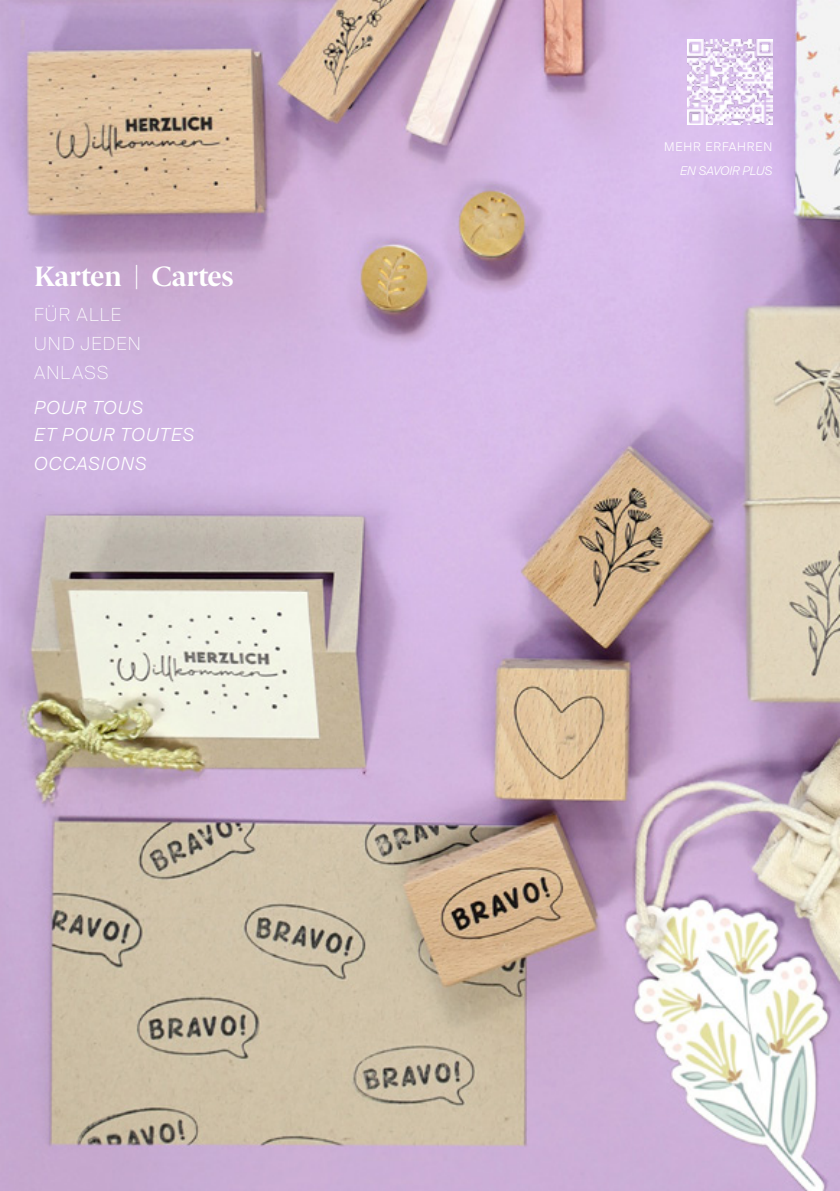
<style>
.page{position:relative;width:840px;height:1191px;background:#fff}
.page>*{position:absolute;margin:0;border:0;box-sizing:border-box;transform-origin:0 0}
.Body{font:700 28px "Berlingske Serif";color:#fff}
.Body-2{font:italic 300 18px "Suisse Intl";letter-spacing:.065em;color:#fff}
.Body-3{font:100 18px "Suisse Intl";letter-spacing:.065em;color:#fff}
.Body-4{font:300 12px "Suisse Intl";letter-spacing:.075em;color:#fff}
.Body-5{font:italic 300 12px "Suisse Intl";color:#fff}
</style>
<div class="page">
<img style="left:0;top:0;width:839px;height:1191px">
<img style="left:686px;top:40px;width:85px;height:85px">
<p class="Body" style="left:34px;top:254px;width:201px">Karten | Cartes</p>
<p class="Body-3" style="left:34px;top:304px;width:88px">FÜR ALLE</p>
<p class="Body-3" style="left:34px;top:333px;width:108px">UND JEDEN</p>
<p class="Body-3" style="left:34px;top:362px;width:76px">ANLASS</p>
<p class="Body-2" style="left:34px;top:397px;width:110px">POUR TOUS</p>
<p class="Body-2" style="left:34px;top:424px;width:161px">ET POUR TOUTES</p>
<p class="Body-2" style="left:34px;top:453px;width:114px">OCCASIONS</p>
<p class="Body-4" style="left:663px;top:140px;width:109px">MEHR ERFAHREN</p>
<p class="Body-5" style="left:679px;top:164px;width:93px">EN SAVOIR PLUS</p>
</div>
